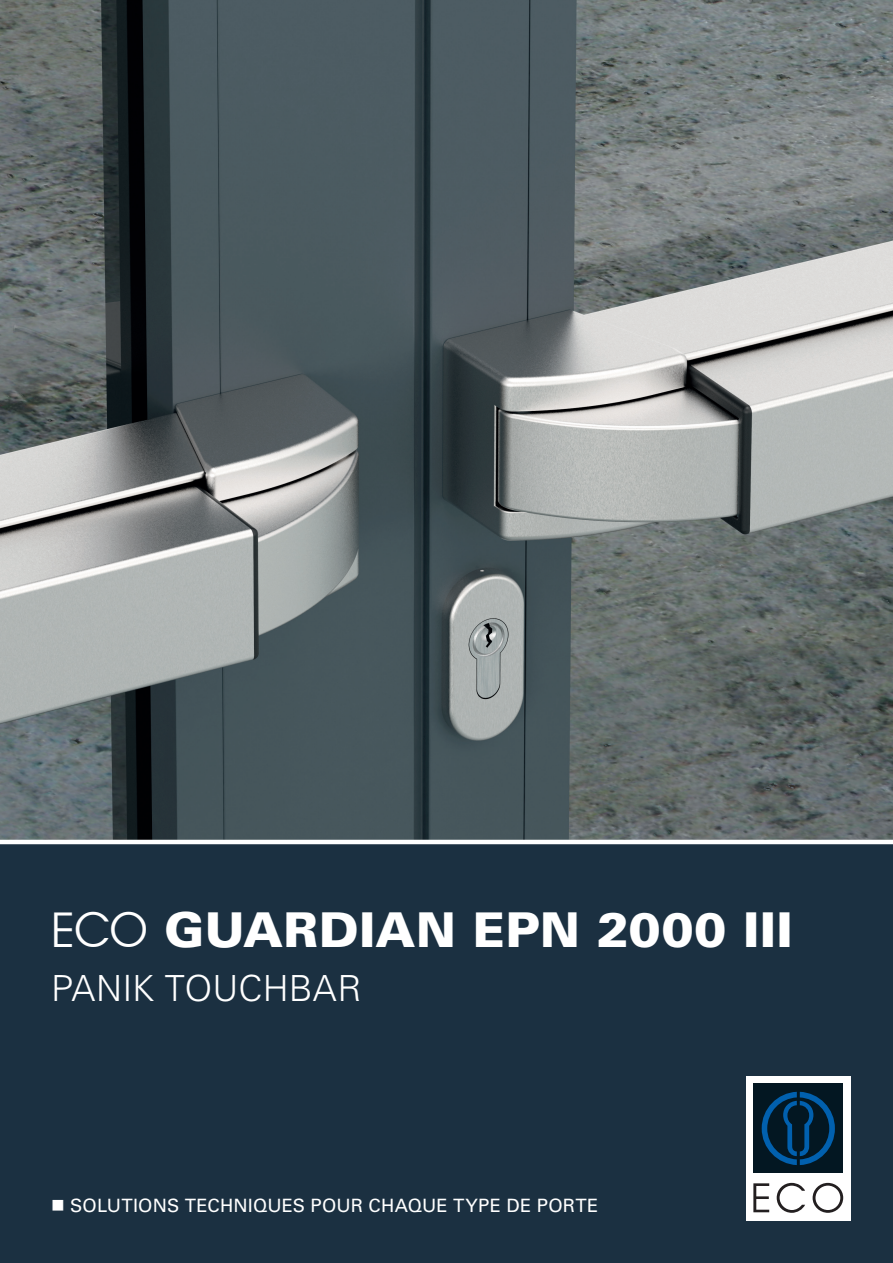
<style>
.page{position:relative;width:893px;height:1263px;background:#1b3041}
.page>*{position:absolute;margin:0;border:0;box-sizing:border-box;transform-origin:0 0}
.t1{font:900 48px "Univers LT Pro 75";letter-spacing:.01em;color:#fff}
.t2{font:300 36px "Univers LT Pro 45";letter-spacing:.005em;color:#fff}
.t3{font:18.3px "Univers LT Pro 55 Roman";letter-spacing:.01em;color:#fff}
.s1{font-family:"Avant Garde IT Cby BT";font-weight:400}
</style>
<div class="page">
<div style="left:746px;top:1076px;width:104px;height:144px;background:#fff"></div>
<div style="left:753px;top:1083px;width:90px;height:90px;background:#031722"></div>
<svg style="left:762px;top:1092px;width:73px;height:73px"></svg>
<svg style="left:753px;top:1183px;width:16px;height:29px"></svg>
<svg style="left:777px;top:1183px;width:28px;height:30px"></svg>
<svg style="left:813px;top:1183px;width:30px;height:30px"></svg>
<img style="left:0;top:0;width:893px;height:840px">
<hr style="left:0;top:840px;width:893px;height:4px;background:#fff">
<svg style="left:225px;top:89px;width:20px;height:1px"></svg>
<h1 class="t1" style="left:51px;top:899px;width:743px"><span class="s1">ECO</span> GUARDIAN EPN 2000 III</h1>
<h2 class="t2" style="left:51px;top:966px;width:312px">PANIK TOUCHBAR</h2>
<p class="t3" style="left:51px;top:1195px;width:549px">■ SOLUTIONS TECHNIQUES POUR CHAQUE TYPE DE PORTE</p>
</div>
